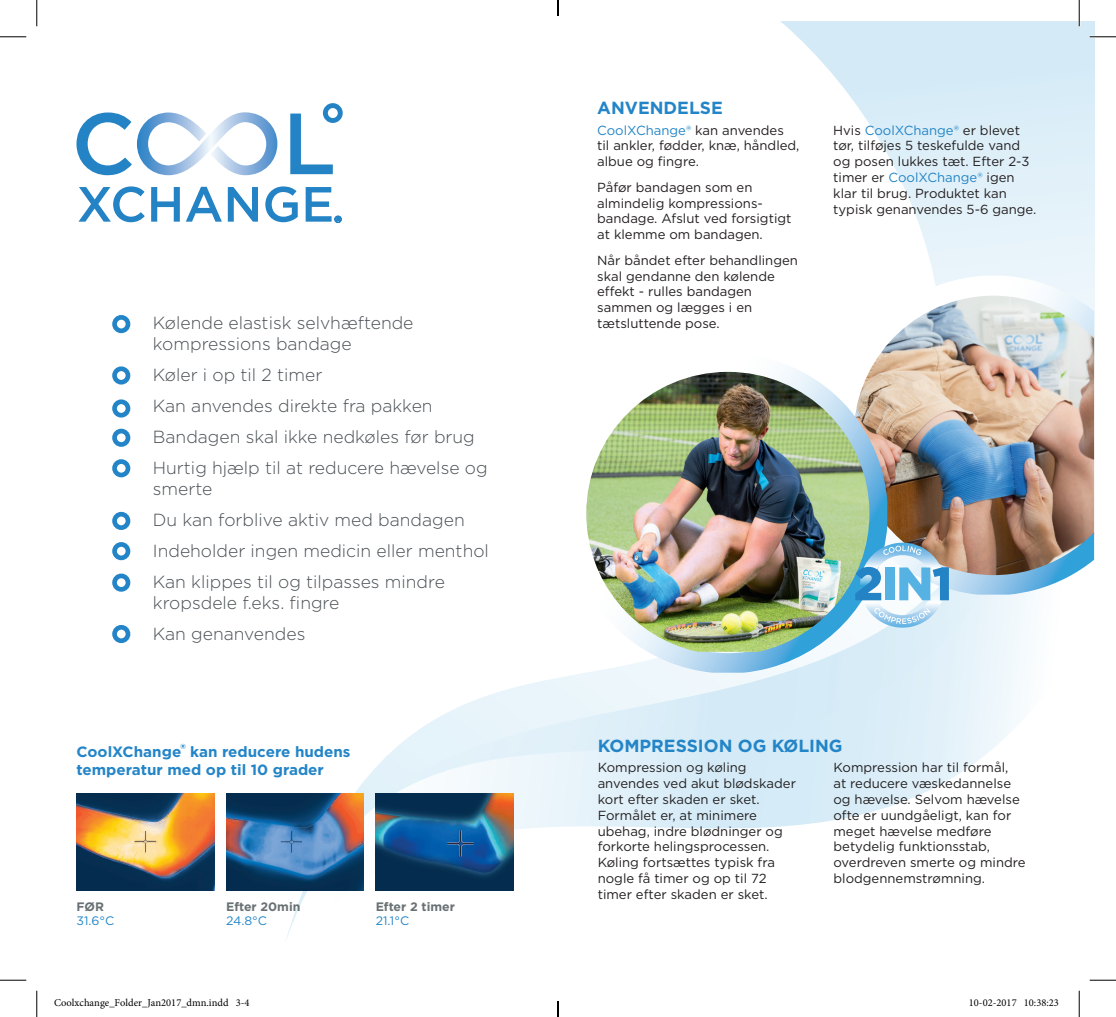
<style>
.page{position:relative;width:1116px;height:1017px;background:#fff}
.page>*{position:absolute;margin:0;border:0;box-sizing:border-box;transform-origin:0 0}
.Bullets{font:300 17.5px/21px "Gotham";color:#474e53}
.t1{font:700 17.5px "Gotham";color:#2385c7}
.t2{font:700 14.88px/17.5px "Gotham";color:#2385c7}
.t3{font:13.12px/15.8px "Gotham";color:#231f20}
.t4{font:700 12.25px "Gotham";color:#697174}
.t5{font:12.25px "Gotham";color:#2385c7}
.t6{font:10.5px "Minion Pro";color:#000}
.s1{color:#2385c7}
</style>
<div class="page">
<svg style="left:781px;top:22px;width:312px;height:253px"></svg>
<svg style="left:284px;top:594px;width:746px;height:346px"></svg>
<img style="left:881px;top:275px;width:212px;height:319px">
<img style="left:565px;top:353px;width:322px;height:319px">
<img style="left:586px;top:372px;width:283px;height:279px">
<div style="left:112px;top:315px;width:18px;height:18px;border:5px solid #2385c7;border-radius:50%"></div>
<div style="left:112px;top:366px;width:18px;height:18px;border:5px solid #2385c7;border-radius:50%"></div>
<div style="left:112px;top:399px;width:18px;height:18px;border:5px solid #2385c7;border-radius:50%"></div>
<div style="left:112px;top:428px;width:18px;height:18px;border:5px solid #2385c7;border-radius:50%"></div>
<div style="left:112px;top:459px;width:18px;height:18px;border:5px solid #2385c7;border-radius:50%"></div>
<div style="left:112px;top:511px;width:18px;height:19px;border:5px solid #2385c7;border-radius:50%"></div>
<div style="left:112px;top:542px;width:18px;height:18px;border:5px solid #2385c7;border-radius:50%"></div>
<div style="left:112px;top:573px;width:18px;height:18px;border:5px solid #2385c7;border-radius:50%"></div>
<div style="left:112px;top:624px;width:18px;height:18px;border:5px solid #2385c7;border-radius:50%"></div>
<svg style="left:78px;top:186px;width:67px;height:36px"></svg>
<svg style="left:151px;top:187px;width:29px;height:34px"></svg>
<svg style="left:186px;top:187px;width:36px;height:34px"></svg>
<svg style="left:228px;top:187px;width:30px;height:34px"></svg>
<svg style="left:265px;top:186px;width:33px;height:36px"></svg>
<svg style="left:290px;top:103px;width:52px;height:71px"></svg>
<svg style="left:76px;top:112px;width:201px;height:63px"></svg>
<svg style="left:305px;top:187px;width:36px;height:36px"></svg>
<img style="left:76px;top:793px;width:138px;height:97px">
<img style="left:226px;top:793px;width:137px;height:97px">
<img style="left:375px;top:793px;width:138px;height:97px">
<svg style="left:855px;top:542px;width:93px;height:85px"></svg>
<hr style="left:1089px;top:36px;width:26px;height:2px;background:#fff">
<hr style="left:1077px;top:0;width:3px;height:26px;background:#fff">
<svg style="left:0;top:36px;width:26px;height:1px"></svg>
<svg style="left:1089px;top:36px;width:26px;height:1px"></svg>
<svg style="left:0;top:979px;width:26px;height:1px"></svg>
<svg style="left:1089px;top:979px;width:26px;height:1px"></svg>
<svg style="left:36px;top:0;width:1px;height:26px"></svg>
<svg style="left:36px;top:990px;width:1px;height:26px"></svg>
<svg style="left:1078px;top:0;width:1px;height:26px"></svg>
<svg style="left:1078px;top:990px;width:1px;height:26px"></svg>
<svg style="left:557px;top:0;width:2px;height:16px"></svg>
<svg style="left:557px;top:1001px;width:2px;height:15px"></svg>
<p class="Bullets" style="left:153px;top:312px;width:262px">Kølende elastisk selvhæftende kompressions bandage</p>
<p class="Bullets" style="left:153px;top:364px;width:171px">Køler i op til 2 timer</p>
<p class="Bullets" style="left:153px;top:395px;width:281px">Kan anvendes direkte fra pakken</p>
<p class="Bullets" style="left:153px;top:426px;width:323px">Bandagen skal ikke nedkøles før brug</p>
<p class="Bullets" style="left:153px;top:457px;width:336px">Hurtig hjælp til at reducere hævelse og smerte</p>
<p class="Bullets" style="left:153px;top:509px;width:313px">Du kan forblive aktiv med bandagen</p>
<p class="Bullets" style="left:153px;top:539px;width:337px">Indeholder ingen medicin eller menthol</p>
<p class="Bullets" style="left:153px;top:570px;width:293px">Kan klippes til og tilpasses mindre kropsdele f.eks. fingre</p>
<p class="Bullets" style="left:153px;top:622px;width:154px">Kan genanvendes</p>
<p class="t2" style="left:76px;top:742px;width:275px">CoolXChange<sup>®</sup> kan reducere hudens temperatur med op til 10 grader</p>
<p class="t4" style="left:76px;top:898px;width:29px">FØR</p>
<p class="t5" style="left:76px;top:912px;width:39px">31.6°C</p>
<p class="t4" style="left:226px;top:898px;width:76px">Efter 20min</p>
<p class="t5" style="left:226px;top:912px;width:43px">24.8°C</p>
<p class="t4" style="left:375px;top:898px;width:81px">Efter 2 timer</p>
<p class="t5" style="left:375px;top:912px;width:35px">21.1°C</p>
<p class="t1" style="left:597px;top:97px;width:127px">ANVENDELSE</p>
<p class="t3" style="left:597px;top:122px;width:204px"><span class="s1">CoolXChange®</span> kan anvendes<br>til ankler, fødder, knæ, håndled, albue og fingre.</p>
<p class="t3" style="left:597px;top:179px;width:196px">Påfør bandagen som en almindelig kompressions&shy;bandage. Afslut ved forsigtigt at klemme om bandagen.</p>
<p class="t3" style="left:597px;top:252px;width:202px">Når båndet efter behandlingen skal gendanne den kølende effekt - rulles bandagen sammen og lægges i en tætsluttende pose.</p>
<p class="t3" style="left:833px;top:122px;width:205px">Hvis <span class="s1">CoolXChange®</span> er blevet tør, tilføjes 5 teskefulde vand og posen lukkes tæt. Efter 2-3 timer er <span class="s1">CoolXChange®</span> igen klar til brug. Produktet kan typisk genanvendes 5-6 gange.</p>
<p class="t1" style="left:597px;top:734px;width:246px">KOMPRESSION OG KØLING</p>
<p class="t3" style="left:597px;top:759px;width:200px">Kompression og køling anvendes ved akut blødskader kort efter skaden er sket.<br>Formålet er, at minimere ubehag, indre blødninger og forkorte helingsprocessen.<br>Køling fortsættes typisk fra nogle få timer og op til 72 timer efter skaden er sket.</p>
<p class="t3" style="left:833px;top:759px;width:194px">Kompression har til formål,<br>at reducere væskedannelse og hævelse. Selvom hævelse ofte er uundgåeligt, kan for meget hævelse medføre betydelig funktionsstab, overdreven smerte og mindre blodgennemstrømning.</p>
<p class="t6" style="left:54px;top:995px;width:197px">Coolxchange_Folder_Jan2017_dmn.indd 3-4</p>
<p class="t6" style="left:968px;top:995px;width:91px">10-02-2017 10:38:23</p>
</div>
